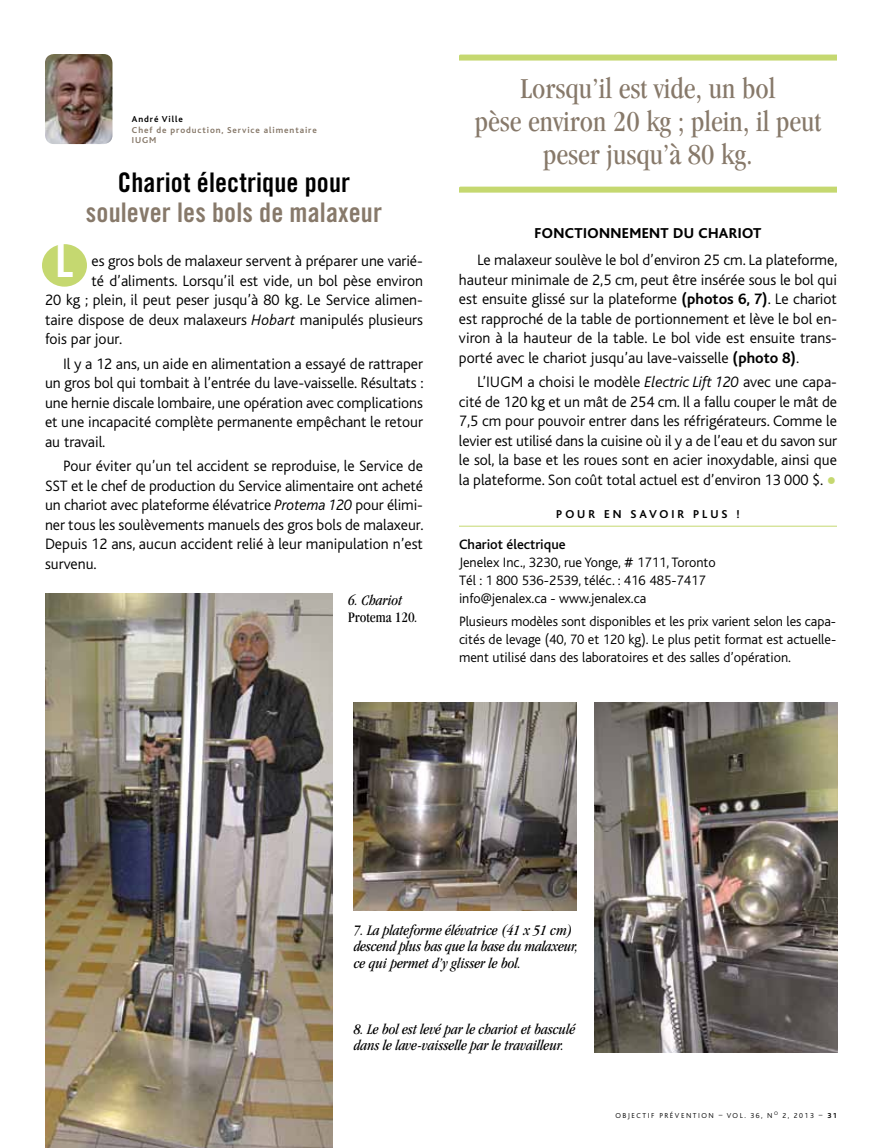
<style>
.page{position:relative;width:891px;height:1148px;background:#fff}
.page>*{position:absolute;margin:0;border:0;box-sizing:border-box;transform-origin:0 0}
.t1{font:46.5px "Trade Gothic Bold Cond Twenty";color:#fff}
.t2{font:300 36px "Bliss";color:#c5d870}
.t3{font:condensed 30px/33px "Garamond";color:#87796a;text-align:center}
.t4{font:27px "Trade Gothic Bold Cond Twenty";letter-spacing:.005em;color:#87796a}
.t5{font:27px "Trade Gothic Bold Cond Twenty";letter-spacing:.005em;color:#000}
.t6{font:300 15.75px/19.5px "Bliss";color:#000;text-align:justify}
.t7{font:italic condensed 15px/16.5px "Garamond";color:#000}
.t8{font:800 15px "Bliss";letter-spacing:.025em;color:#000}
.t9{font:300 14.25px/18px "Bliss";color:#000}
.t10{font:500 14.25px "Bliss";color:#000}
.t11{font:700 12px "Bliss";letter-spacing:.25em;color:#000}
.t12{font:700 9px/10.5px "Bliss";letter-spacing:.1em;color:#87796a}
.t13{font:700 9px "Bliss";color:#000}
.t14{font:300 7.5px "Bliss";letter-spacing:.2em;color:#000}
.s1{font-style:italic}
.s2{font-style:normal}
.s3{font-weight:700}
</style>
<div class="page">
<svg style="left:459px;top:55px;width:378px;height:6px;background:#c9da7a"></svg>
<svg style="left:459px;top:187px;width:378px;height:6px;background:#c8da78"></svg>
<hr style="left:459px;top:526px;width:378px;height:1px;background:#c5d870">
<div style="left:42px;top:244px;width:45px;height:43px;background:#c5d870;border-radius:50%"></div>
<img style="left:45px;top:54px;width:67px;height:90px">
<img style="left:45px;top:593px;width:287px;height:555px">
<img style="left:354px;top:702px;width:223px;height:208px">
<img style="left:595px;top:702px;width:242px;height:350px">
<p class="t13" style="left:132px;top:114px;width:52px">André Ville</p>
<p class="t12" style="left:132px;top:125px;width:186px">Chef de production, Service alimentaire<br>IUGM</p>
<h3 class="t5" style="left:118px;top:166px;width:234px">Chariot électrique pour</h3>
<h3 class="t4" style="left:86px;top:196px;width:298px">soulever les bols de malaxeur</h3>
<p class="t6" style="left:92px;top:252px;width:333px">es gros bols de malaxeur servent à préparer une varié-</p>
<p class="t6" style="left:92px;top:271px;width:333px">té d’aliments. Lorsqu’il est vide, un bol pèse environ</p>
<p class="t6" style="left:45px;top:291px;width:379px">20 kg ; plein, il peut peser jusqu’à 80 kg. Le Service alimen-</p>
<p class="t6" style="left:45px;top:310px;width:379px">taire dispose de deux malaxeurs <span class="s1">Hobart</span> manipulés plusieurs</p>
<p class="t6" style="left:45px;top:330px;width:79px">fois par jour.</p>
<p class="t6" style="left:45px;top:354px;width:380px;text-indent:18px">Il y a 12 ans, un aide en alimentation a essayé de rattraper un gros bol qui tombait à l’entrée du lave-vaisselle. Résultats : une hernie discale lombaire, une opération avec complications et une incapacité complète permanente empêchant le retour au travail.</p>
<p class="t6" style="left:45px;top:456px;width:380px;text-indent:18px">Pour éviter qu’un tel accident se reproduise, le Service de SST et le chef de production du Service alimentaire ont acheté un chariot avec plateforme élévatrice <span class="s1">Protema 120</span> pour élimi&shy;ner tous les soulèvements manuels des gros bols de malaxeur.<br>Depuis 12 ans, aucun accident relié à leur manipulation n’est survenu.</p>
<h1 class="t1" style="left:55px;top:232px;width:20px">L</h1>
<p class="t7" style="left:348px;top:592px;width:71px">6. Chariot<br><span class="s2">Protema 120</span>.</p>
<h3 class="t3" style="left:475px;top:72px;width:348px">Lorsqu’il est vide, un bol<br>pèse environ 20 kg ; plein, il peut peser jusqu’à 80 kg.</h3>
<p class="t8" style="left:535px;top:225px;width:228px">FONCTIONNEMENT DU CHARIOT</p>
<p class="t6" style="left:459px;top:251px;width:380px;text-indent:18px">Le malaxeur soulève le bol d’environ 25 cm. La plateforme, hauteur minimale de 2,5 cm, peut être insérée sous le bol qui est ensuite glissé sur la plateforme <span class="s3">(photos 6, 7)</span>. Le chariot est rapproché de la table de portionnement et lève le bol en&shy;viron à la hauteur de la table. Le bol vide est ensuite trans&shy;porté avec le chariot jusqu’au lave-vaisselle <span class="s3">(photo 8)</span>.</p>
<p class="t6" style="left:459px;top:373px;width:380px;text-indent:18px">L’IUGM a choisi le modèle <span class="s1">Electric Lift 120</span> avec une capa&shy;cité de 120 kg et un mât de 254 cm. Il a fallu couper le mât de 7,5 cm pour pouvoir entrer dans les réfrigérateurs. Comme le levier est utilisé dans la cuisine où il y a de l’eau et du savon sur le sol, la base et les roues sont en acier inoxydable, ainsi que la plateforme. Son coût total actuel est d’environ 13 000 $.</p>
<h2 class="t2" style="left:826px;top:461px;width:12px">•</h2>
<p class="t11" style="left:556px;top:508px;width:164px">Pou r en savoir plus</p>
<p class="t11" style="left:736px;top:508px;width:5px">!</p>
<p class="t10" style="left:459px;top:536px;width:108px">Chariot électrique</p>
<p class="t9" style="left:459px;top:553px;width:258px">Jenelex Inc., 3230, rue Yonge, # 1711, Toronto<br>Tél : 1 800 536-2539, téléc. : 416 485-7417 info@jenalex.ca - www.jenalex.ca</p>
<p class="t9" style="left:459px;top:612px;width:379px;text-align:justify">Plusieurs modèles sont disponibles et les prix varient selon les capa&shy;cités de levage (40, 70 et 120 kg). Le plus petit format est actuelle&shy;ment utilisé dans des laboratoires et des salles d’opération.</p>
<p class="t7" style="left:354px;top:921px;width:226px">7. La plateforme élévatrice (41 x 51 cm) descend plus bas que la base du malaxeur, ce qui permet d’y glisser le bol.</p>
<p class="t7" style="left:354px;top:1020px;width:223px">8. Le bol est levé par le chariot et basculé dans le lave-vaisselle par le travailleur.</p>
<p class="t14" style="left:615px;top:1111px;width:223px">OBJECTIF PRÉVENTION – VOL. 36, N<sup>O</sup> 2, 2013 – <span class="s3">31</span></p>
</div>
